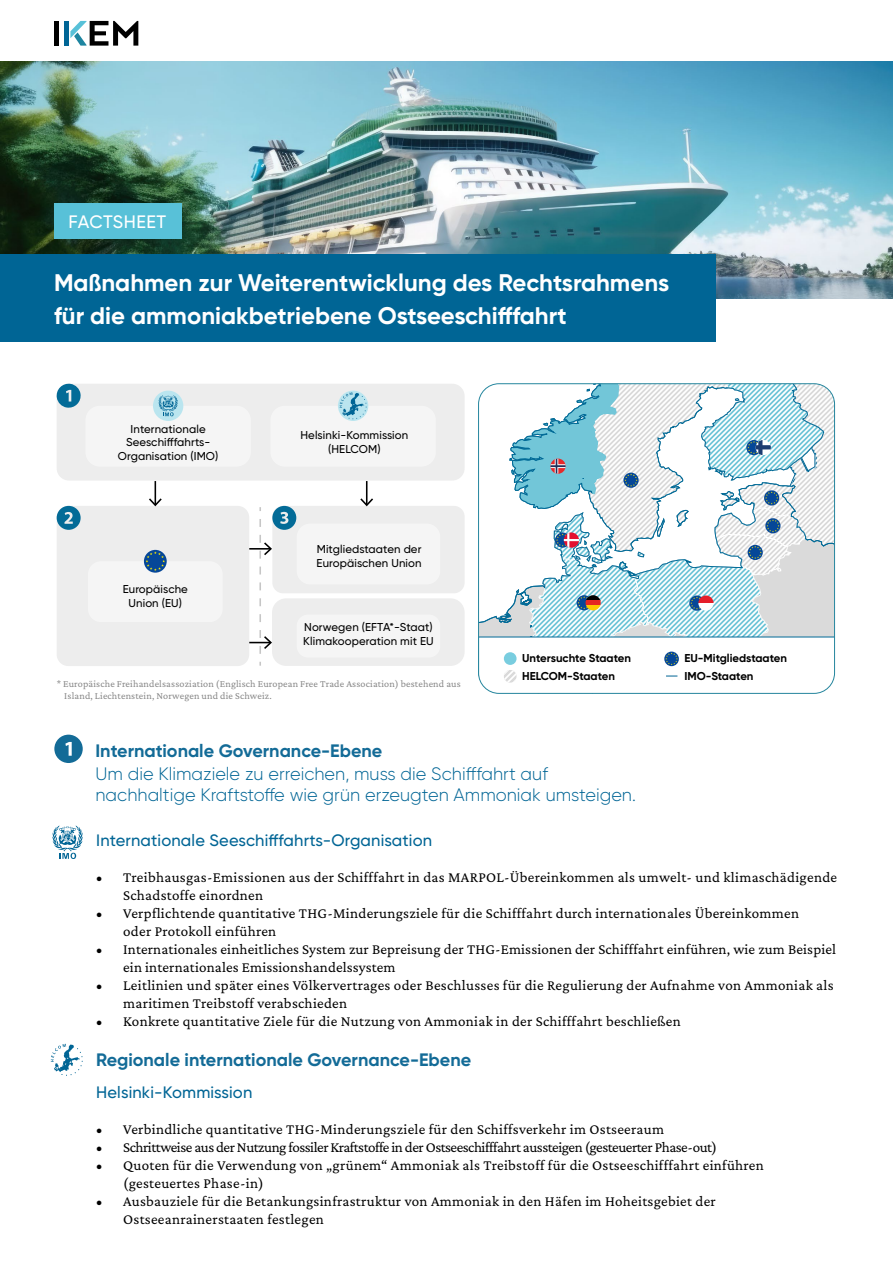
<style>
.page{position:relative;width:893px;height:1263px;background:#fff}
.page>*{position:absolute;margin:0;border:0;box-sizing:border-box;transform-origin:0 0}
.t1{font:700 24px/33px "Gilroy";color:#fff}
.t2{font:300 18px/21.6px "Gilroy";color:#006595}
.t3{font:700 18px "Gilroy";color:#136b97}
.t4{font:500 18px "Gilroy";letter-spacing:.02em;color:#fff}
.Heading_3{font:500 16.5px "Gilroy";letter-spacing:.01em;color:#006595}
.t5{font:15px/18px "Crimson Pro";letter-spacing:.02em;color:#000}
.t6{font:15px "Crimson Pro";letter-spacing:-.03em;color:#000}
.t7{font:500 11.4px/13.6px "Gilroy";letter-spacing:.01em;color:#000;text-align:center}
.t8{font:700 11.4px/17.7px "Gilroy";color:#000}
.t9{font:10.2px/12.1px "Crimson Pro";letter-spacing:.015em;color:#878787}
</style>
<div class="page">
<img style="left:0;top:62px;width:893px;height:236px">
<div style="left:54px;top:203px;width:128px;height:36px;background:#58c1d8"></div>
<div style="left:54px;top:21px;width:5px;height:25px;background:#000"></div>
<svg style="left:70px;top:21px;width:68px;height:25px"></svg>
<div style="left:64px;top:21px;width:5px;height:25px;background:#006595"></div>
<div style="left:0;top:254px;width:716px;height:87px;background:#006595"></div>
<div style="left:272px;top:598px;width:193px;height:68px;background:#ededed;border-radius:14px"></div>
<div style="left:57px;top:506px;width:192px;height:160px;background:#ededed;border-radius:12px"></div>
<div style="left:57px;top:384px;width:408px;height:96px;background:#ededed;border-radius:12px"></div>
<div style="left:272px;top:506px;width:193px;height:87px;background:#ededed;border-radius:11px"></div>
<svg style="left:149px;top:481px;width:13px;height:25px"></svg>
<svg style="left:360px;top:481px;width:13px;height:25px"></svg>
<div style="left:88px;top:561px;width:135px;height:61px;background:#f5f5f5;border-radius:13px"></div>
<svg style="left:144px;top:550px;width:23px;height:23px"></svg>
<svg style="left:146px;top:551px;width:19px;height:20px"></svg>
<svg style="left:56px;top:383px;width:25px;height:25px"></svg>
<svg style="left:57px;top:506px;width:24px;height:24px"></svg>
<svg style="left:249px;top:506px;width:47px;height:160px"></svg>
<div style="left:85px;top:406px;width:166px;height:61px;background:#f5f5f5;border-radius:14px"></div>
<div style="left:270px;top:406px;width:166px;height:61px;background:#f5f5f5;border-radius:14px"></div>
<div style="left:153px;top:391px;width:30px;height:30px;background:#bae5ef;border-radius:50%"></div>
<svg style="left:158px;top:395px;width:20px;height:21px"></svg>
<svg style="left:338px;top:391px;width:30px;height:30px"></svg>
<svg style="left:340px;top:392px;width:27px;height:27px"></svg>
<div style="left:297px;top:615px;width:143px;height:42px;background:#f5f5f5;border-radius:11px"></div>
<div style="left:297px;top:524px;width:143px;height:60px;background:#f5f5f5;border-radius:13px"></div>
<svg style="left:479px;top:384px;width:355px;height:309px"></svg>
<svg style="left:504px;top:670px;width:12px;height:13px"></svg>
<svg style="left:54px;top:735px;width:29px;height:28px"></svg>
<svg style="left:52px;top:825px;width:31px;height:34px"></svg>
<svg style="left:51px;top:1044px;width:32px;height:32px"></svg>
<p class="t4" style="left:68px;top:211px;width:99px">FACTSHEET</p>
<p class="t1" style="left:54px;top:266px;width:617px">Maßnahmen zur Weiterentwicklung des Rechtsrahmens für die ammoniakbetriebene Ostseeschifffahrt</p>
<p class="t7" style="left:118px;top:422px;width:102px">Internationale<br>Seeschi fahrts-<br>Organisation (IMO)</p>
<p class="t7" style="left:300px;top:428px;width:109px">Helsinki-Kommission (HELCOM)</p>
<p class="t7" style="left:123px;top:582px;width:67px">Europäische<br>Union (EU)</p>
<p class="t7" style="left:317px;top:542px;width:107px;text-align:left">Mitgliedstaaten der<br>Europäischen Union</p>
<p class="t7" style="left:303px;top:620px;width:132px;text-align:left">Norwegen (EFTA*-Staat)<br>Klimakooperation mit EU</p>
<p class="t9" style="left:64px;top:677px;width:398px;text-indent:-8px">* Europäische Freihandelsassoziation (Englisch European Free Trade Association) bestehend aus<br>Island, Liechtenstein, Norwegen und die Schweiz.</p>
<p class="t3" style="left:95px;top:739px;width:288px">Internationale Governance-Ebene</p>
<p class="t8" style="left:522px;top:649px;width:110px">Untersuchte Staaten<br>HELCOM-Staaten</p>
<p class="t2" style="left:95px;top:762px;width:542px">Um die Klimaziele zu erreichen, muss die Schifffahrt auf nachhaltige Kraftstoffe wie grün erzeugten Ammoniak umsteigen.</p>
<p class="t8" style="left:684px;top:649px;width:104px">EU-Mitgliedstaaten</p>
<p class="t8" style="left:684px;top:667px;width:71px">IMO-Staaten</p>
<p class="Heading_3" style="left:96px;top:830px;width:337px">Internationale Seeschifffahrts-Organisation</p>
<p class="t5" style="left:123px;top:868px;width:715px;text-indent:-27px">• Treibhausgas-Emissionen aus der Schifffahrt in das MARPOL-Übereinkommen als umwelt- und klimaschädigende<br>Schadstoffe einordnen</p>
<p class="t5" style="left:123px;top:904px;width:677px;text-indent:-27px">• Verpflichtende quantitative THG-Minderungsziele für die Schifffahrt durch internationales Übereinkommen oder Protokoll einführen</p>
<p class="t5" style="left:123px;top:940px;width:714px;text-indent:-27px">• Internationales einheitliches System zur Bepreisung der THG-Emissionen der Schifffahrt einführen, wie zum Beispiel ein internationales Emissionshandelssystem</p>
<p class="t5" style="left:123px;top:976px;width:712px;text-indent:-27px">• Leitlinien und später eines Völkervertrages oder Beschlusses für die Regulierung der Aufnahme von Ammoniak als maritimen Treibstoff verabschieden</p>
<p class="t5" style="left:96px;top:1012px;width:586px">• Konkrete quantitative Ziele für die Nutzung von Ammoniak in der Schifffahrt beschließen</p>
<p class="t3" style="left:96px;top:1048px;width:376px">Regionale internationale Governance-Ebene</p>
<p class="Heading_3" style="left:96px;top:1082px;width:158px">Helsinki-Kommission</p>
<p class="t5" style="left:96px;top:1120px;width:569px">• Verbindliche quantitative THG-Minderungsziele für den Schiffsverkehr im Ostseeraum</p>
<p class="t6" style="left:96px;top:1138px;width:622px">• Schrittweise aus der Nutzung fossiler Kraftstoffe in der Ostseeschifffahrt aussteigen (gesteuerter Phase-out)</p>
<p class="t5" style="left:123px;top:1156px;width:642px;text-indent:-27px">• Quoten für die Verwendung von „grünem“ Ammoniak als Treibstoff für die Ostseeschifffahrt einführen (gesteuertes Phase-in)</p>
<p class="t5" style="left:123px;top:1192px;width:594px;text-indent:-27px">• Ausbauziele für die Betankungsinfrastruktur von Ammoniak in den Häfen im Hoheitsgebiet der<br>Ostseeanrainerstaaten festlegen</p>
</div>
